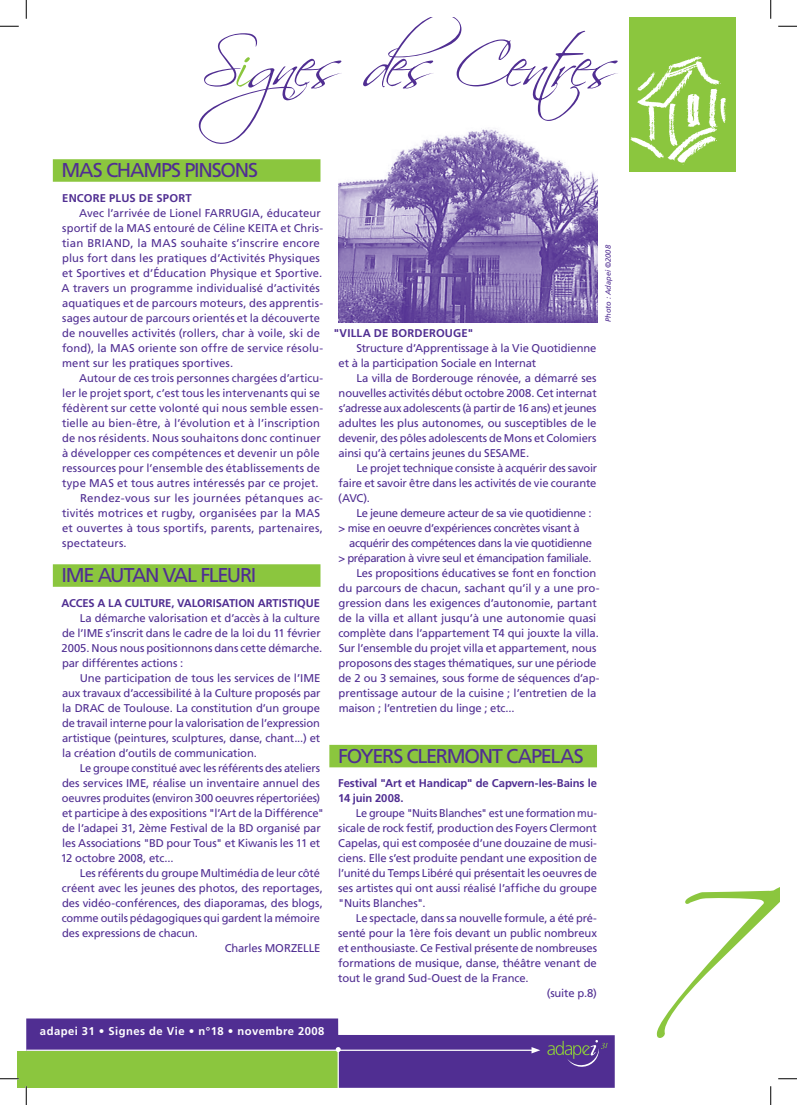
<style>
.page{position:relative;width:797px;height:1105px;background:#fff}
.page>*{position:absolute;margin:0;border:0;box-sizing:border-box;transform-origin:0 0}
.t1{font:237.38px "Scriptina";color:#8bc63e}
.t2{font:20px "Frutiger";letter-spacing:-.06em;color:#502e92}
.t3{font:11.25px/15px "Frutiger";letter-spacing:-.005em;color:#502e92}
.t4{font:700 11.25px/15px "Frutiger";letter-spacing:-.005em;color:#502e92}
.t5{font:11.25px "Frutiger";letter-spacing:-.035em;color:#502e92}
.t6{font:11.25px/15px "Frutiger";letter-spacing:-.03em;color:#502e92}
.t7{font:11.25px "Frutiger";letter-spacing:.015em;color:#502e92}
.t8{font:700 11.25px "Frutiger";letter-spacing:.04em;color:#fff}
.t9{font:11.25px "Frutiger";letter-spacing:.02em;color:#502e92}
.t10{font:700 11.25px "Frutiger";letter-spacing:.015em;color:#502e92}
.t11{font:700 11.25px "Frutiger";letter-spacing:.02em;color:#502e92}
.t12{font:italic 7.5px "Frutiger";color:#502e92}
</style>
<div class="page">
<div style="left:629px;top:17px;width:106px;height:155px;background:#8bc63e"></div>
<img style="left:630px;top:39px;width:106px;height:133px">
<svg style="left:199px;top:17px;width:419px;height:127px"></svg>
<svg style="left:26px;top:1018px;width:588px;height:70px;fill:#502e92"></svg>
<div style="left:17px;top:1050px;width:321px;height:37px;background:#8bc63e"></div>
<svg style="left:547px;top:1040px;width:60px;height:27px;background:#5f498d"></svg>
<hr style="left:26px;top:1050px;width:507px;height:1px;background:#fff">
<svg style="left:531px;top:1047px;width:9px;height:6px"></svg>
<hr style="left:337px;top:1049px;width:2px;height:38px;background:#fff">
<svg style="left:336px;top:1047px;width:5px;height:5px"></svg>
<div style="left:53px;top:159px;width:267px;height:23px;background:#8bc63e"></div>
<div style="left:53px;top:564px;width:267px;height:23px;background:#8bc63e"></div>
<img style="left:338px;top:125px;width:259px;height:197px">
<div style="left:329px;top:745px;width:268px;height:22px;background:#8bc63e"></div>
<svg style="left:0;top:25px;width:19px;height:2px"></svg>
<svg style="left:778px;top:25px;width:19px;height:2px"></svg>
<svg style="left:0;top:1078px;width:19px;height:1px"></svg>
<svg style="left:778px;top:1078px;width:19px;height:1px"></svg>
<svg style="left:25px;top:0;width:2px;height:19px"></svg>
<svg style="left:25px;top:1086px;width:2px;height:19px"></svg>
<svg style="left:770px;top:0;width:1px;height:19px"></svg>
<svg style="left:770px;top:1086px;width:1px;height:19px"></svg>
<h2 class="t2" style="left:62px;top:158px;width:58px">Mas champs</h2>
<h2 class="t2" style="left:184px;top:158px;width:73px">pi nsons</h2>
<p class="t11" style="left:62px;top:192px;width:131px">Encore Plus de sport</p>
<p class="t3" style="left:61px;top:206px;width:263px;text-indent:18px">Avec l’arrivée de Lionel FARRUGIA, éducateur sportif de la MAS entouré de Céline KEITA et Chris&shy;tian BRIAN D, la MAS souhaite s’inscrire encore plus fort dans les pratiques d’Activités Physiques et Sportives et d’Éducation Physique et Sportive.<br>A travers un programme individualisé d’activités aquatiques et de parcours moteurs, des apprentis&shy;sages autour de parcours orientés et la découverte de nouvelles activités (rollers, char à voile, ski de fond), la MAS oriente son offre de service résolu&shy;ment sur les pratiques sportives.</p>
<p class="t3" style="left:79px;top:371px;width:245px">Autour de ces trois personnes chargées d’articu-</p>
<p class="t3" style="left:62px;top:386px;width:259px">ler le projet sport, c’est tous les intervenants qui se</p>
<p class="t3" style="left:62px;top:401px;width:262px">fédèrent sur cette volonté qui nous semble essen-</p>
<p class="t3" style="left:62px;top:416px;width:259px">tielle au bien-être, à l’évolution et à l’inscription</p>
<p class="t3" style="left:62px;top:431px;width:260px">de nos résidents. Nous souhaitons donc continuer</p>
<p class="t3" style="left:62px;top:446px;width:259px">à développer ces compétences et devenir un pôle</p>
<p class="t3" style="left:62px;top:461px;width:259px">ressources pour l’ensemble des établissements de</p>
<p class="t7" style="left:62px;top:477px;width:258px">type MAS et tous autres intéressés par ce projet.</p>
<p class="t9" style="left:80px;top:492px;width:245px">Rendez-vous sur les journées pétanques ac-</p>
<p class="t3" style="left:62px;top:506px;width:259px">tivités motrices et rugby, organisées par la MAS</p>
<p class="t3" style="left:62px;top:521px;width:262px">et ouvertes à tous sportifs, parents, partenaires,</p>
<p class="t7" style="left:62px;top:537px;width:66px">spectateurs.</p>
<h2 class="t2" style="left:62px;top:563px;width:149px">IME Autan Val Fleuri</h2>
<p class="t4" style="left:61px;top:596px;width:78px">ACCES A LA CULTU</p>
<p class="t4" style="left:158px;top:596px;width:34px">RE, VALO</p>
<p class="t4" style="left:206px;top:596px;width:100px">RISATION ARTISTIQUE</p>
<p class="t3" style="left:62px;top:611px;width:262px;text-indent:18px">La démarche valorisation et d’accès à la culture de l’IME s’inscrit dans le cadre de la loi du 11 février 2005. Nous nous positionnons dans cette démarche. par différentes actions :</p>
<p class="t3" style="left:62px;top:671px;width:260px;text-align:justify;text-indent:18px">Une participation de tous les services de l’IME aux travaux d’accessibilité à la Culture proposés par la DRAC de Toulouse. La constitution d’un groupe de travail interne pour la valorisation de l’expression artistique (peintures, sculptures, danse, chant...) et la création d’outils de communication.</p>
<p class="t3" style="left:61px;top:761px;width:265px;text-indent:19px">Le groupe constitué avec les référents des ateliers des services IME, réalise un inventaire annuel des oeuvres produites (environ 300 oeuvres répertoriées) et participe à des expositions "l’Art de la Différence" de l’adapei 31, 2ème Festival de la BD organisé par les Associations "BD pour Tous" et Kiwanis les 11 et 12 octobre 2008, etc...</p>
<p class="t3" style="left:80px;top:866px;width:241px">Les référents du groupe Multimédia de leur côté</p>
<p class="t3" style="left:62px;top:881px;width:262px">créent avec les jeunes des photos, des reportages,</p>
<p class="t3" style="left:62px;top:896px;width:262px">des vidéo-conférences, des diaporamas, des blogs,</p>
<p class="t3" style="left:62px;top:911px;width:259px">comme outils pédagogiques qui gardent la mémoire</p>
<p class="t3" style="left:62px;top:926px;width:137px">des expressions de chacun.</p>
<p class="t3" style="left:225px;top:941px;width:97px">Charles MORZELLE</p>
<p class="t8" style="left:40px;top:1024px;width:286px">adapei 31 • Signes de Vie • n°18 • novembre 2008</p>
<p class="t12" style="left:604px;top:322px;width:78px;rotate:-90deg">Photo : Adapei ©2008</p>
<p class="t10" style="left:334px;top:327px;width:141px">"Villa de BORDEROUGE"</p>
<p class="t3" style="left:338px;top:341px;width:259px;text-indent:18px">Structure d’Apprentissage à la Vie Quotidienne et à la participation Sociale en Internat</p>
<p class="t3" style="left:338px;top:371px;width:260px;text-align:justify;text-indent:18px">La villa de Borderouge rénovée, a démarré ses nouvelles activités début octobre 2008. Cet internat s’adresse aux adolescents (à partir de 16 ans) et jeunes adultes les plus autonomes, ou susceptibles de le devenir, des pôles adolescents de Mons et Colomiers ainsi qu’à certains jeunes du SESAME.</p>
<p class="t3" style="left:338px;top:461px;width:260px;text-align:justify;text-indent:18px">Le projet technique consiste à acquérir des savoir faire et savoir être dans les activités de vie courante (AVC).</p>
<p class="t6" style="left:338px;top:506px;width:255px;text-indent:18px">Le jeune demeure acteur de sa vie quotidienne : &gt; mise en oeuvre d’expériences concrètes visant à</p>
<p class="t5" style="left:349px;top:537px;width:244px">acquérir des compétences dans la vie quotidienne</p>
<p class="t5" style="left:338px;top:552px;width:255px">&gt; préparation à vivre seul et émancipation familiale.</p>
<p class="t3" style="left:356px;top:566px;width:241px">Les propositions éducatives se font en fonction</p>
<p class="t3" style="left:338px;top:581px;width:262px">du parcours de chacun, sachant qu’il y a une pro-</p>
<p class="t3" style="left:338px;top:596px;width:260px">gression dans les exigences d’autonomie, partant</p>
<p class="t3" style="left:338px;top:611px;width:259px">de la villa et allant jusqu’à une autonomie quasi</p>
<p class="t3" style="left:338px;top:626px;width:262px">complète dans l’appartement T4 qui jouxte la villa.</p>
<p class="t3" style="left:339px;top:641px;width:259px">Sur l’ensemble du projet villa et appartement, nous</p>
<p class="t3" style="left:338px;top:656px;width:259px">proposons des stages thématiques, sur une période</p>
<p class="t3" style="left:338px;top:671px;width:262px">de 2 ou 3 semaines, sous forme de séquences d’ap-</p>
<p class="t3" style="left:338px;top:686px;width:259px">prentissage autour de la cuisine ; l’entretien de la</p>
<p class="t3" style="left:339px;top:701px;width:177px">maison ; l’entretien du linge ; etc...</p>
<h2 class="t2" style="left:338px;top:744px;width:81px">foyers clerm</h2>
<h2 class="t2" style="left:464px;top:744px;width:54px">ont capelas</h2>
<p class="t4" style="left:338px;top:776px;width:260px">Festival "Art et Handicap" de Capvern-les-Bains le<br>14 juin 2008.</p>
<p class="t3" style="left:338px;top:806px;width:260px;text-align:justify;text-indent:18px">Le groupe "N uits Blanches" est une formation mu&shy;sicale de rock festif, production des Foyers Clermont Capelas, qui est composée d’une douzaine de musi&shy;ciens. Elle s’est produite pendant une exposition de l’unité du Temps Libéré qui présentait les oeuvres de ses artistes qui ont aussi réalisé l’affiche du groupe "N uits Blanches".</p>
<p class="t3" style="left:356px;top:911px;width:242px">Le spectacle, dans sa nouvelle formule, a été pré-</p>
<p class="t3" style="left:338px;top:926px;width:260px">senté pour la 1ère fois devant un public nombreux</p>
<p class="t3" style="left:338px;top:941px;width:260px">et enthousiaste. Ce Festival présente de nombreuses</p>
<p class="t3" style="left:338px;top:956px;width:260px">formations de musique, danse, théâtre venant de</p>
<p class="t3" style="left:338px;top:971px;width:192px">tout le grand Sud-Ouest de la France.</p>
<p class="t3" style="left:547px;top:986px;width:52px">(suite p.8)</p>
<h1 class="t1" style="left:652px;top:790px;width:121px">7</h1>
</div>
